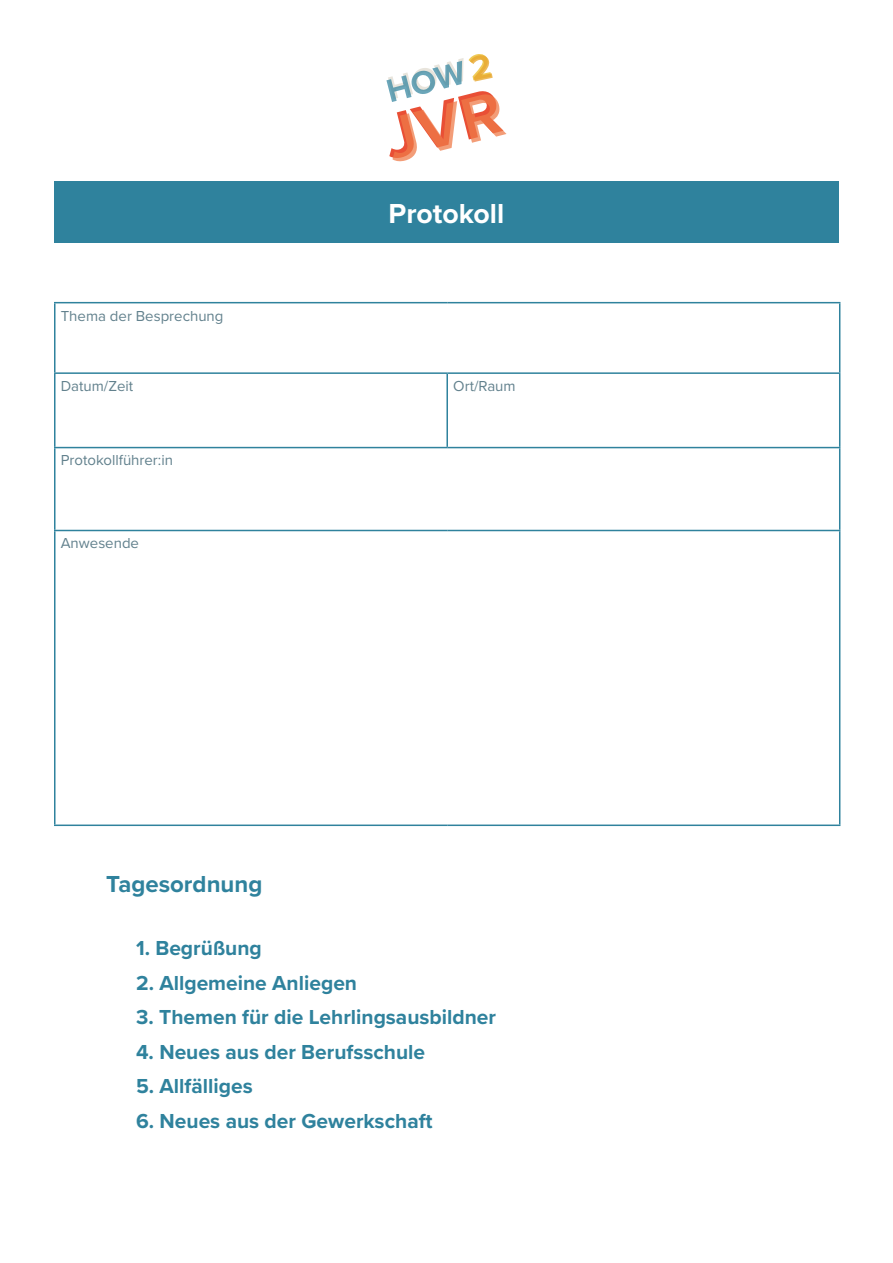
<style>
.page{position:relative;width:893px;height:1263px;background:#fff}
.page>*{position:absolute;margin:0;border:0;box-sizing:border-box;transform-origin:0 0}
.t1{font:700 28.5px "Proxima Nova";color:#fff}
.t2{font:700 24px "Proxima Nova";color:#2f829d}
.t3{font:700 21px "Proxima Nova";color:#2f829d}
.t4{font:15px "Proxima Nova";color:#62818d}
</style>
<div class="page">
<svg style="left:386px;top:54px;width:121px;height:108px"></svg>
<div style="left:54px;top:181px;width:785px;height:61px;background:#2f829d"></div>
<hr style="left:54px;top:302px;width:393px;height:1px;background:#2f829d">
<hr style="left:54px;top:303px;width:2px;height:69px;background:#2f829d">
<hr style="left:447px;top:302px;width:393px;height:1px;background:#2f829d">
<hr style="left:839px;top:303px;width:1px;height:69px;background:#2f829d">
<hr style="left:54px;top:372px;width:393px;height:2px;background:#2f829d">
<hr style="left:54px;top:374px;width:2px;height:73px;background:#2f829d">
<hr style="left:447px;top:372px;width:393px;height:2px;background:#2f829d">
<hr style="left:446px;top:374px;width:2px;height:73px;background:#2f829d">
<hr style="left:839px;top:374px;width:1px;height:73px;background:#2f829d">
<hr style="left:54px;top:447px;width:393px;height:1px;background:#2f829d">
<hr style="left:54px;top:448px;width:2px;height:82px;background:#2f829d">
<hr style="left:447px;top:447px;width:393px;height:1px;background:#2f829d">
<hr style="left:839px;top:448px;width:1px;height:82px;background:#2f829d">
<hr style="left:54px;top:530px;width:393px;height:1px;background:#2f829d">
<hr style="left:54px;top:531px;width:2px;height:293px;background:#2f829d">
<hr style="left:447px;top:530px;width:393px;height:1px;background:#2f829d">
<hr style="left:839px;top:531px;width:1px;height:293px;background:#2f829d">
<hr style="left:54px;top:824px;width:393px;height:2px;background:#2f829d">
<hr style="left:447px;top:824px;width:393px;height:2px;background:#2f829d">
<p class="t4" style="left:61px;top:304px;width:164px">Thema der Besprechung</p>
<h1 class="t1" style="left:389px;top:192px;width:117px">Protokoll</h1>
<p class="t4" style="left:61px;top:375px;width:74px">Datum/Zeit</p>
<p class="t4" style="left:453px;top:375px;width:64px">Ort/Raum</p>
<p class="t4" style="left:61px;top:449px;width:114px">Protokollführer:in</p>
<p class="t4" style="left:61px;top:532px;width:80px">Anwesende</p>
<p class="t2" style="left:106px;top:866px;width:158px">Tagesordnung</p>
<p class="t3" style="left:136px;top:932px;width:127px">1. Begrüßung</p>
<p class="t3" style="left:136px;top:967px;width:223px">2. Allgemeine Anliegen</p>
<p class="t3" style="left:136px;top:1001px;width:362px">3. Themen für die Lehrlingsausbildner</p>
<p class="t3" style="left:136px;top:1036px;width:291px">4. Neues aus der Berufsschule</p>
<p class="t3" style="left:136px;top:1070px;width:118px">5. Allfälliges</p>
<p class="t3" style="left:136px;top:1105px;width:298px">6. Neues aus der Gewerkschaft</p>
</div>
